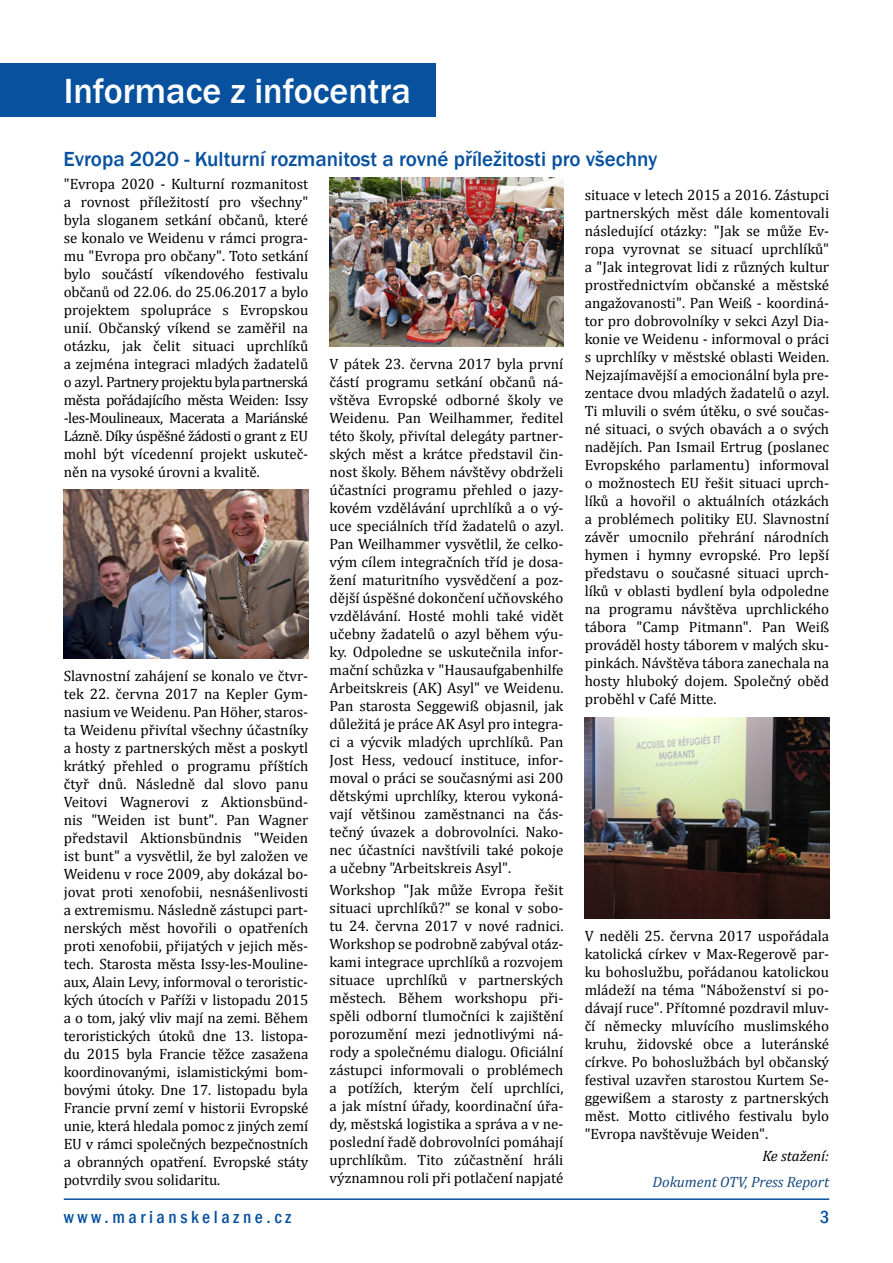
<style>
.page{position:relative;width:893px;height:1263px;background:#fff}
.page>*{position:absolute;margin:0;border:0;box-sizing:border-box;transform-origin:0 0}
.t1{font:500 36px "Franklin Gothic";color:#fff}
.t2{font:500 21px "Franklin Gothic";color:#07519f}
.t3{font:500 condensed 18px "Franklin Gothic";letter-spacing:.2em;color:#07519f}
.t4{font:15px/18px "Cambria";color:#000;text-align:justify}
.t5{font:italic 15px "Cambria";color:#174a7d}
.t6{font:italic 15px "Cambria";color:#000}
</style>
<div class="page">
<hr style="left:64px;top:1198px;width:765px;height:2px;background:#07519f">
<img style="left:64px;top:490px;width:244px;height:168px">
<img style="left:330px;top:178px;width:233px;height:169px">
<img style="left:585px;top:717px;width:244px;height:201px">
<div style="left:0;top:64px;width:436px;height:53px;background:#07519f"></div>
<h1 class="t1" style="left:64px;top:69px;width:349px">Informace z infocentra</h1>
<h2 class="t2" style="left:64px;top:146px;width:595px">Evropa 2020 - Kulturní rozmanitost a rovné příležitosti pro všechny</h2>
<p class="t4" style="left:64px;top:175px;width:246px">"Evropa 2020 - Kulturní rozmanitost a rovnost příležitostí pro všechny" byla sloganem setkání občanů, které se konalo ve Weidenu v rámci progra&shy;mu "Evropa pro občany". Toto setkání bylo součástí víkendového festivalu občanů od 22.06. do 25.06.2017 a bylo projektem spolupráce s Evropskou unií. Občanský víkend se zaměřil na otázku, jak čelit situaci uprchlíků a zejména integraci mladých žadatelů o azyl. Partnery projektu byla partnerská města pořádajícího města Weiden: Issy -les-Moulineaux, Macerata a Mariánské Lázně. Díky úspěšné žádosti o grant z EU mohl být vícedenní projekt uskuteč&shy;něn na vysoké úrovni a kvalitě.</p>
<p class="t4" style="left:64px;top:667px;width:246px">Slavnostní zahájení se konalo ve čtvr&shy;tek 22. června 2017 na Kepler Gym&shy;nasium ve Weidenu. Pan Höher, staros&shy;ta Weidenu přivítal všechny účastníky a hosty z partnerských měst a poskytl krátký přehled o programu příštích čtyř dnů. Následně dal slovo panu Veitovi Wagnerovi z Aktionsbünd&shy;nis "Weiden ist bunt". Pan Wagner představil Aktionsbündnis "Weiden ist bunt" a vysvětlil, že byl založen ve Weidenu v roce 2009, aby dokázal bo&shy;jovat proti xenofobii, nesnášenlivosti a extremismu. Následně zástupci part&shy;nerských měst hovořili o opatřeních proti xenofobii, přijatých v jejich měs&shy;tech. Starosta města Issy-les-Mouline&shy;aux, Alain Levy, informoval o teroristic&shy;kých útocích v Paříži v listopadu 2015 a o tom, jaký vliv mají na zemi. Během teroristických útoků dne 13. listopa&shy;du 2015 byla Francie těžce zasažena koordinovanými, islamistickými bom&shy;bovými útoky. Dne 17. listopadu byla Francie první zemí v historii Evropské unie, která hledala pomoc z jiných zemí EU v rámci společných bezpečnostních a obranných opatření. Evropské státy potvrdily svou solidaritu.</p>
<p class="t4" style="left:330px;top:355px;width:235px">V pátek 23. června 2017 byla první částí programu setkání občanů ná&shy;vštěva Evropské odborné školy ve Weidenu. Pan Weilhammer, ředitel této školy, přivítal delegáty partner&shy;ských měst a krátce představil čin&shy;nost školy. Během návštěvy obdrželi účastníci programu přehled o jazy&shy;kovém vzdělávání uprchlíků a o vý&shy;uce speciálních tříd žadatelů o azyl.<br>Pan Weilhammer vysvětlil, že celko&shy;vým cílem integračních tříd je dosa&shy;žení maturitního vysvědčení a poz&shy;dější úspěšné dokončení učňovského vzdělávání. Hosté mohli také vidět učebny žadatelů o azyl během výu&shy;ky. Odpoledne se uskutečnila infor&shy;mační schůzka v "Hausaufgabenhilfe Arbeitskreis (AK) Asyl" ve Weidenu.<br>Pan starosta Seggewiß objasnil, jak důležitá je práce AK Asyl pro integra&shy;ci a výcvik mladých uprchlíků. Pan Jost Hess, vedoucí instituce, infor&shy;moval o práci se současnými asi 200 dětskými uprchlíky, kterou vykoná&shy;vají většinou zaměstnanci na čás&shy;tečný úvazek a dobrovolníci. Nako&shy;nec účastníci navštívili také pokoje a učebny "Arbeitskreis Asyl".</p>
<p class="t4" style="left:330px;top:881px;width:235px">Workshop "Jak může Evropa řešit situaci uprchlíků?" se konal v sobo&shy;tu 24. června 2017 v nové radnici.<br>Workshop se podrobně zabýval otáz&shy;kami integrace uprchlíků a rozvojem situace uprchlíků v partnerských městech. Během workshopu při&shy;spěli odborní tlumočníci k zajištění porozumění mezi jednotlivými ná&shy;rody a společnému dialogu. Oficiální zástupci informovali o problémech a potížích, kterým čelí uprchlíci, a jak místní úřady, koordinační úřa&shy;dy, městská logistika a správa a v ne&shy;poslední řadě dobrovolníci pomáhají uprchlíkům. Tito zúčastnění hráli významnou roli při potlačení napjaté</p>
<p class="t4" style="left:585px;top:186px;width:246px">situace v letech 2015 a 2016. Zástupci partnerských měst dále komentovali následující otázky: "Jak se může Ev&shy;ropa vyrovnat se situací uprchlíků" a "Jak integrovat lidi z různých kultur prostřednictvím občanské a městské angažovanosti". Pan Weiß - koordiná&shy;tor pro dobrovolníky v sekci Azyl Dia&shy;konie ve Weidenu - informoval o práci s uprchlíky v městské oblasti Weiden.<br>Nejzajímavější a emocionální byla pre&shy;zentace dvou mladých žadatelů o azyl.<br>Ti mluvili o svém útěku, o své součas&shy;né situaci, o svých obavách a o svých nadějích. Pan Ismail Ertrug (poslanec Evropského parlamentu) informoval o možnostech EU řešit situaci uprch&shy;líků a hovořil o aktuálních otázkách a problémech politiky EU. Slavnostní závěr umocnilo přehrání národních hymen i hymny evropské. Pro lepší představu o současné situaci uprch&shy;líků v oblasti bydlení byla odpoledne na programu návštěva uprchlického tábora "Camp Pitmann". Pan Weiß prováděl hosty táborem v malých sku&shy;pinkách. Návštěva tábora zanechala na hosty hluboký dojem. Společný oběd proběhl v Café Mitte.</p>
<p class="t4" style="left:585px;top:927px;width:246px">V neděli 25. června 2017 uspořádala katolická církev v Max-Regerově par&shy;ku bohoslužbu, pořádanou katolickou mládeží na téma "Náboženství si po&shy;dávají ruce". Přítomné pozdravil mluv&shy;čí německy mluvícího muslimského kruhu, židovské obce a luteránské církve. Po bohoslužbách byl občanský festival uzavřen starostou Kurtem Se&shy;ggewißem a starosty z partnerských měst. Motto citlivého festivalu bylo "Evropa navštěvuje Weiden".</p>
<p class="t6" style="left:762px;top:1145px;width:68px">Ke stažení:</p>
<p class="t5" style="left:652px;top:1171px;width:178px">Dokument OTV, Press Report</p>
<p class="t3" style="left:64px;top:1205px;width:229px">www.marianskelazne.cz</p>
<p class="t3" style="left:820px;top:1205px;width:11px">3</p>
</div>
